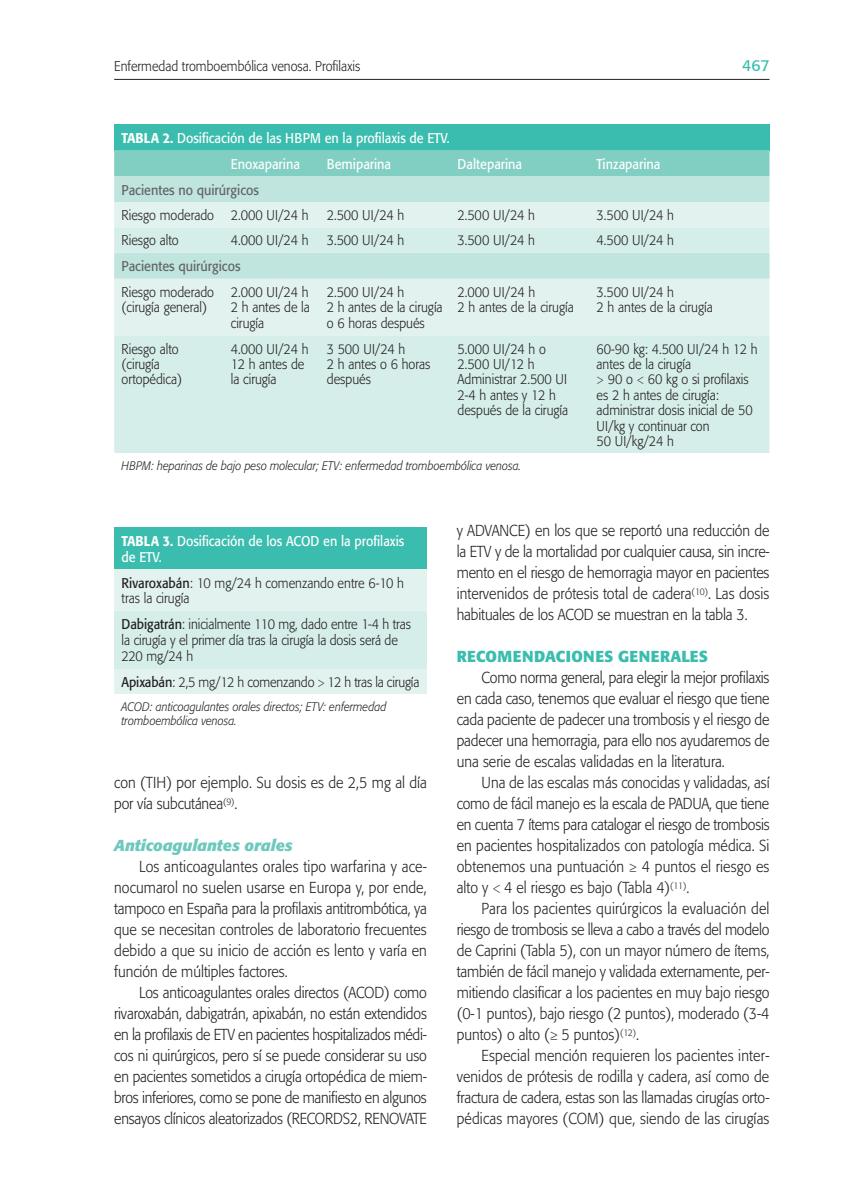
<style>
.page{position:relative;width:844px;height:1191px;background:#fff}
.page>*{position:absolute;margin:0;border:0;box-sizing:border-box;transform-origin:0 0}
.t1{font:300 15.75px/21px "Formata";color:#231f20;text-align:justify;scale:.9 1}
.t2{font:700 15.75px "Formata";letter-spacing:.02em;color:#3abdae}
.t3{font:italic 700 15.75px "Formata";color:#6dc8bd}
.t4{font:15.75px "Formata";color:#3abdae}
.t5{font:300 14px/15.4px "Formata";color:#231f20;scale:.9 1}
.t6{font:14px/25.9px "Formata";color:#fff;scale:.9 1}
.t7{font:14px "Formata";color:#636466;scale:.9 1}
.t8{font:italic 300 12.25px/14px "Formata";color:#231f20;scale:.9 1}
.s1{font-weight:500}
.s2{font-family:"Myriad Pro"}
.s3{font-weight:400}
</style>
<div class="page">
<hr style="left:114px;top:79px;width:655px;height:1px;background:#231f20">
<div style="left:114px;top:124px;width:655px;height:26px;background:#3abdae"></div>
<div style="left:114px;top:150px;width:655px;height:26px;background:#81cec3"></div>
<div style="left:114px;top:176px;width:655px;height:26px;background:#c0e4de"></div>
<div style="left:114px;top:202px;width:655px;height:25px;background:#e2f2ef"></div>
<svg style="left:114px;top:227px;width:655px;height:226px;background:#d6ede9"></svg>
<div style="left:114px;top:527px;width:313px;height:42px;background:#3abdae"></div>
<div style="left:114px;top:569px;width:313px;height:125px;background:#e2f2ef"></div>
<div style="left:114px;top:611px;width:313px;height:57px;background:#d6eee9"></div>
<p class="t5" style="left:114px;top:59px;width:275px">Enfermedad tromboembólica venosa. Profilaxis</p>
<p class="t4" style="left:742px;top:58px;width:29px">467</p>
<p class="t6" style="left:231px;top:126px;width:245px;text-indent:-109px"><span class="s1">TABLA 2.</span> Dosificación de las HBPM en la profilaxis de ETV.<br>Enoxaparina</p>
<p class="t6" style="left:327px;top:152px;width:73px">Bemiparina</p>
<p class="t6" style="left:457px;top:152px;width:73px">Dalteparina</p>
<p class="t6" style="left:596px;top:152px;width:72px">Tinzaparina</p>
<p class="t7" style="left:122px;top:183px;width:154px">Pacientes no quirúrgicos</p>
<p class="t5" style="left:122px;top:208px;width:209px">Riesgo moderado 2.000 UI/24 h</p>
<p class="t5" style="left:327px;top:208px;width:88px">2.500 UI/24 h</p>
<p class="t5" style="left:457px;top:208px;width:88px">2.500 UI/24 h</p>
<p class="t5" style="left:596px;top:208px;width:88px">3.500 UI/24 h</p>
<p class="t5" style="left:122px;top:234px;width:65px">Riesgo alto</p>
<p class="t5" style="left:231px;top:234px;width:88px">4.000 UI/24 h</p>
<p class="t5" style="left:327px;top:234px;width:88px">3.500 UI/24 h</p>
<p class="t5" style="left:457px;top:234px;width:88px">3.500 UI/24 h</p>
<p class="t5" style="left:596px;top:234px;width:88px">4.500 UI/24 h</p>
<p class="t7" style="left:122px;top:260px;width:134px">Pacientes quirúrgicos</p>
<p class="t5" style="left:122px;top:285px;width:104px">Riesgo moderado (cirugía general)</p>
<p class="t5" style="left:231px;top:285px;width:89px;text-align:justify">2.000 UI/24 h 2 h antes de la cirugía</p>
<p class="t5" style="left:327px;top:285px;width:130px">2.500 UI/24 h<br>2 h antes de la cirugía o 6 horas después</p>
<p class="t5" style="left:457px;top:285px;width:130px">2.000 UI/24 h<br>2 h antes de la cirugía</p>
<p class="t5" style="left:596px;top:285px;width:130px">3.500 UI/24 h<br>2 h antes de la cirugía</p>
<p class="t5" style="left:122px;top:342px;width:69px">Riesgo alto (cirugía ortopédica)</p>
<p class="t5" style="left:231px;top:342px;width:88px">4.000 UI/24 h<br>12 h antes de la cirugía</p>
<p class="t5" style="left:327px;top:342px;width:116px">3 500 UI/24 h<br>2 h antes o 6 horas después</p>
<p class="t5" style="left:457px;top:342px;width:124px">5.000 UI/24 h o<br>2.500 UI/12 h<br>Administrar 2.500 UI<br>2-4 h antes y 12 h después de la cirugía</p>
<p class="t5" style="left:596px;top:342px;width:180px">60-90 kg: 4.500 UI/24 h 12 h antes de la cirugía<br><span class="s2">&gt;</span> 90 o <span class="s2">&lt;</span> 60 kg o si profilaxis es 2 h antes de cirugía: administrar dosis inicial de 50<br>UI/kg y continuar con<br>50 UI/kg/24 h</p>
<p class="t8" style="left:122px;top:459px;width:445px">HBPM: heparinas de bajo peso molecular; ETV: enfermedad tromboembólica venosa.</p>
<p class="t6" style="left:122px;top:534px;width:315px;line-height:15.8px"><span class="s1">TABLA 3.</span> Dosificación de los ACOD en la profilaxis de ETV.</p>
<p class="t5" style="left:122px;top:576px;width:315px"><span class="s3">Rivaroxabán</span>: 10 mg/24 h comenzando entre 6-10 h tras la cirugía</p>
<p class="t5" style="left:122px;top:617px;width:323px"><span class="s3">Dabigatrán</span>: inicialmente 110 mg, dado entre 1-4 h tras la cirugía y el primer día tras la cirugía la dosis será de<br>220 mg/24 h</p>
<p class="t5" style="left:122px;top:675px;width:332px"><span class="s3">Apixabán</span>: 2,5 mg/12 h comenzando <span class="s2">&gt;</span> 12 h tras la cirugía</p>
<p class="t8" style="left:122px;top:700px;width:295px">ACOD: anticoagulantes orales directos; ETV: enfermedad tromboembólica venosa.</p>
<p class="t1" style="left:114px;top:773px;width:349px">con (TIH) por ejemplo. Su dosis es de 2,5 mg al día por vía subcutánea<sup>(9)</sup>.</p>
<p class="t3" style="left:114px;top:838px;width:180px">Anticoagulantes orales</p>
<p class="t1" style="left:114px;top:857px;width:349px;text-indent:25px">Los anticoagulantes orales tipo warfarina y ace&shy;nocumarol no suelen usarse en Europa y, por ende, tampoco en España para la profilaxis antitrombótica, ya que se necesitan controles de laboratorio frecuentes debido a que su inicio de acción es lento y varía en función de múltiples factores.</p>
<p class="t1" style="left:114px;top:983px;width:349px;text-indent:25px">Los anticoagulantes orales directos (ACOD) como rivaroxabán, dabigatrán, apixabán, no están extendidos en la profilaxis de ETV en pacientes hospitalizados médi&shy;cos ni quirúrgicos, pero sí se puede considerar su uso en pacientes sometidos a cirugía ortopédica de miem&shy;bros inferiores, como se pone de manifiesto en algunos ensayos clínicos aleatorizados (RECORDS2, RENOVATE</p>
<p class="t1" style="left:456px;top:521px;width:349px">y ADVANCE) en los que se reportó una reducción de la ETV y de la mortalidad por cualquier causa, sin incre&shy;mento en el riesgo de hemorragia mayor en pacientes intervenidos de prótesis total de cadera<sup>(10)</sup>. Las dosis habituales de los ACOD se muestran en la tabla 3.</p>
<p class="t2" style="left:456px;top:649px;width:253px">RECOMENDACIONES GENERALES</p>
<p class="t1" style="left:456px;top:668px;width:349px;text-indent:25px">Como norma general, para elegir la mejor profilaxis en cada caso, tenemos que evaluar el riesgo que tiene cada paciente de padecer una trombosis y el riesgo de padecer una hemorragia, para ello nos ayudaremos de una serie de escalas validadas en la literatura.</p>
<p class="t1" style="left:456px;top:773px;width:349px;text-indent:25px">Una de las escalas más conocidas y validadas, así como de fácil manejo es la escala de PADUA, que tiene en cuenta 7 ítems para catalogar el riesgo de trombosis en pacientes hospitalizados con patología médica. Si obtenemos una puntuación <span class="s2">≥</span> 4 puntos el riesgo es alto y <span class="s2">&lt;</span> 4 el riesgo es bajo (Tabla 4)<sup>(11)</sup>.</p>
<p class="t1" style="left:456px;top:899px;width:349px;text-indent:25px">Para los pacientes quirúrgicos la evaluación del riesgo de trombosis se lleva a cabo a través del modelo de Caprini (Tabla 5), con un mayor número de ítems, también de fácil manejo y validada externamente, per&shy;mitiendo clasificar a los pacientes en muy bajo riesgo (0-1 puntos), bajo riesgo (2 puntos), moderado (3-4 puntos) o alto (<span class="s2">≥</span> 5 puntos)<sup>(12)</sup>.</p>
<p class="t1" style="left:456px;top:1046px;width:349px;text-indent:25px">Especial mención requieren los pacientes inter&shy;venidos de prótesis de rodilla y cadera, así como de fractura de cadera, estas son las llamadas cirugías orto&shy;pédicas mayores (COM) que, siendo de las cirugías</p>
</div>
